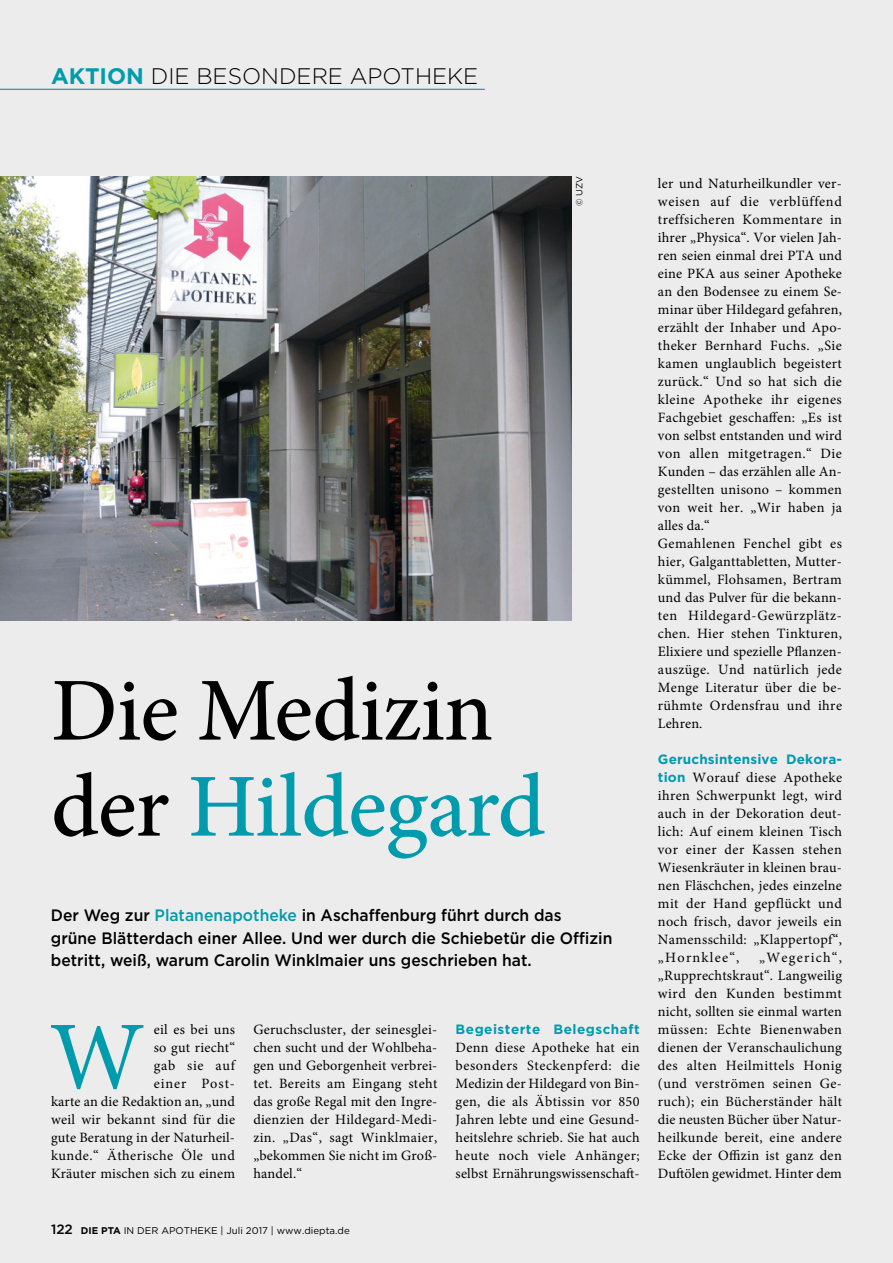
<style>
.page{position:relative;width:893px;height:1263px;background:#ececed}
.page>*{position:absolute;margin:0;border:0;box-sizing:border-box;transform-origin:0 0}
.Praxis_Grundtext_Ini{font:97.2px "Minion Pro";color:#009bac}
.Praxis_Titel{font:500 90px/96px "Minion Pro";letter-spacing:-.01em;color:#000}
.t1{font:300 22.5px "Gotham";color:#000}
.Praxis_Vorspann{font:500 16.5px/22.5px "Gotham";color:#000;scale:.95 1}
.Praxis_Grundtext{font:14.25px/18px "Minion Pro";letter-spacing:.025em;color:#000;text-align:justify}
.Praxis_Grundtext_Ini-2{font:14.25px/18px "Minion Pro";letter-spacing:.015em;color:#000;text-align:right}
.Praxis_Grundtext-2{font:700 13.5px "Gotham";letter-spacing:.025em;color:#009bac}
.t2{font:500 13.5px "Gotham";color:#000}
.t3{font:9.75px "Gotham";color:#000}
.Praxis_Bildquelle{font:9px "Gotham";color:#000}
.s1{font-weight:700;color:#009bac}
.s2{color:#009bac}
.s3{font-weight:700}
.s4{font-family:"Gotham";font-weight:700;font-size:13.5px;color:#009bac}
</style>
<div class="page">
<hr style="left:0;top:89px;width:485px;height:1px;background:#009bac">
<img style="left:0;top:176px;width:571px;height:444px">
<p class="t1" style="left:51px;top:62px;width:429px"><span class="s1">AKTION</span> DIE BESONDERE APOTHEKE</p>
<p class="Praxis_Bildquelle" style="left:574px;top:206px;width:31px;rotate:-90deg">© UZV</p>
<p class="Praxis_Titel" style="left:51px;top:663px;width:496px">Die Medizin der <span class="s2">Hildegard</span></p>
<p class="Praxis_Vorspann" style="left:51px;top:904px;width:593px">Der Weg zur <span class="s2">Platanenapotheke</span> in Aschaffenburg führt durch das<br>grüne Blätterdach einer Allee. Und wer durch die Schiebetür die Offizin betritt, weiß, warum Carolin Winklmaier uns geschrieben hat.</p>
<p class="Praxis_Grundtext_Ini-2" style="left:51px;top:1021px;width:186px">eil es bei uns<br>so gut riecht“<br>gab sie auf<br>einer Post-<br>karte an die Redaktion an, „und weil wir bekannt sind für die gute Beratung in der Naturheil&shy;kunde.“ Ätherische Öle und<br>Kräuter mischen sich zu einem</p>
<p class="Praxis_Grundtext_Ini-2" style="left:253px;top:1021px;width:186px;text-align:justify">Geruchscluster, der seinesglei&shy;chen sucht und der Wohlbeha&shy;gen und Geborgenheit verbrei&shy;tet. Bereits am Eingang steht das große Regal mit den Ingre&shy;dienzien der Hildegard-Medi&shy;zin. „Das“, sagt Winklmaier, „bekommen Sie nicht im Groß&shy;handel.“</p>
<p class="Praxis_Grundtext-2" style="left:456px;top:1020px;width:186px">Begeisterte Belegschaft</p>
<p class="Praxis_Grundtext_Ini" style="left:49px;top:992px;width:97px">W</p>
<p class="Praxis_Grundtext" style="left:456px;top:1039px;width:186px">Denn diese Apotheke hat ein besonders Steckenpferd: die Medizin der Hildegard von Bin&shy;gen, die als Äbtissin vor 850<br>Jahren lebte und eine Gesund&shy;heitslehre schrieb. Sie hat auch heute noch viele Anhänger; selbst Ernährungswissenschaft-</p>
<p class="t2" style="left:51px;top:1220px;width:23px">122</p>
<p class="t3" style="left:81px;top:1224px;width:271px"><span class="s3">DIE PTA</span> IN DER APOTHEKE | Juli 2017 | www.diepta.de</p>
<p class="Praxis_Grundtext" style="left:658px;top:175px;width:186px">ler und Naturheilkundler ver&shy;weisen auf die verblüffend treffsicheren Kommentare in ihrer „Physica“. Vor vielen Jah&shy;ren seien einmal drei PTA und eine PKA aus seiner Apotheke an den Bodensee zu einem Se&shy;minar über Hildegard gefahren, erzählt der Inhaber und Apo&shy;theker Bernhard Fuchs. „Sie kamen unglaublich begeistert zurück.“ Und so hat sich die kleine Apotheke ihr eigenes Fachgebiet geschaffen: „Es ist von selbst entstanden und wird von allen mitgetragen.“ Die Kunden – das erzählen alle An&shy;gestellten unisono – kommen von weit her. „Wir haben ja alles da.“</p>
<p class="Praxis_Grundtext" style="left:658px;top:535px;width:186px">Gemahlenen Fenchel gibt es hier, Galganttabletten, Mutter&shy;kümmel, Flohsamen, Bertram und das Pulver für die bekann&shy;ten Hildegard-Gewürzplätz&shy;chen. Hier stehen Tinkturen, Elixiere und spezielle Pflanzen&shy;auszüge. Und natürlich jede Menge Literatur über die be&shy;rühmte Ordensfrau und ihre Lehren.</p>
<p class="Praxis_Grundtext-2" style="left:658px;top:750px;width:186px">Geruchsintensive Dekora-</p>
<p class="Praxis_Grundtext" style="left:658px;top:769px;width:186px"><span class="s4">tion</span> Worauf diese Apotheke ihren Schwerpunkt legt, wird auch in der Dekoration deut&shy;lich: Auf einem kleinen Tisch vor einer der Kassen stehen Wiesenkräuter in kleinen brau&shy;nen Fläschchen, jedes einzelne mit der Hand gepflückt und noch frisch, davor jeweils ein Namensschild: „Klappertopf“, „Hornklee“,</p>
<p class="Praxis_Grundtext" style="left:658px;top:949px;width:186px;text-indent:101px">„Wegerich“, „Rupprechtskraut“. Langweilig wird den Kunden bestimmt nicht, sollten sie einmal warten müssen: Echte Bienenwaben dienen der Veranschaulichung des alten Heilmittels Honig (und verströmen seinen Ge&shy;ruch); ein Bücherständer hält die neusten Bücher über Natur&shy;heilkunde bereit, eine andere Ecke der Offizin ist ganz den Duftölen gewidmet. Hinter dem</p>
</div>
